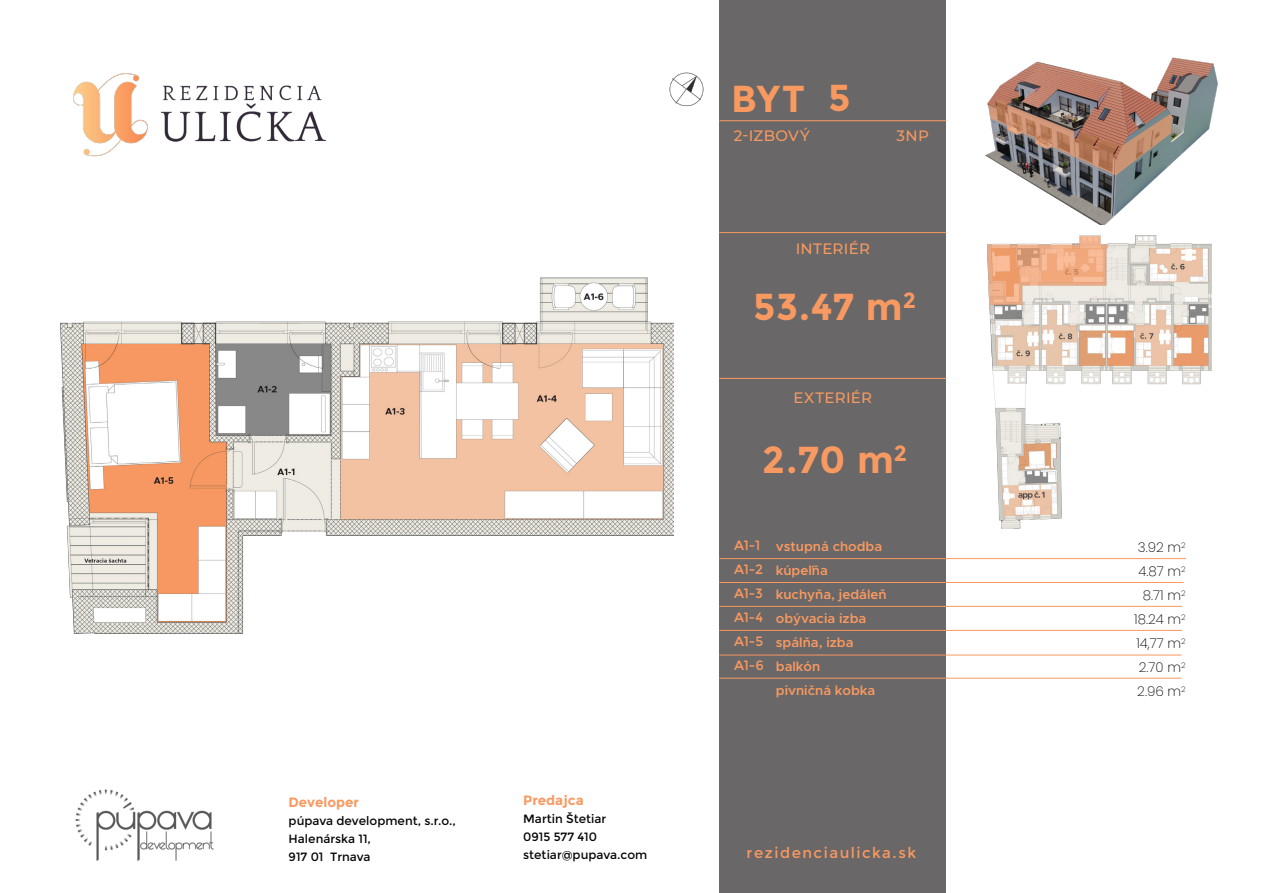
<style>
.page{position:relative;width:1263px;height:893px;background:#fff}
.page>*{position:absolute;margin:0;border:0;box-sizing:border-box;transform-origin:0 0}
.t1{font:700 37.5px "Montserrat";color:#f89961}
.t2{font:700 37.5px "Montserrat";color:#f89960}
.t3{font:500 15px "Montserrat";letter-spacing:.02em;color:#f89960}
.t4{font:15px "Montserrat";letter-spacing:.1em;color:#f89960}
.t5{font:600 13.5px "Metropolis";color:#f89960}
.t6{font:200 13.5px "Poppins";color:#040503}
.t7{font:13.5px "Montserrat";letter-spacing:-.02em;color:#f89960}
.t8{font:700 13.5px "Montserrat";color:#f89961}
.t9{font:12px/18px "Montserrat";color:#040503}
</style>
<div class="page">
<img style="left:75px;top:789px;width:139px;height:72px">
<img style="left:73px;top:73px;width:253px;height:84px">
<div style="left:719px;top:0;width:227px;height:893px;background:#696768"></div>
<hr style="left:719px;top:120px;width:227px;height:1px;background:#f89960">
<hr style="left:719px;top:232px;width:227px;height:1px;background:#f89960">
<hr style="left:719px;top:378px;width:227px;height:1px;background:#f89960">
<img style="left:669px;top:72px;width:35px;height:35px">
<img style="left:985px;top:57px;width:233px;height:167px">
<img style="left:989px;top:236px;width:222px;height:292px">
<hr style="left:719px;top:558px;width:467px;height:1px;background:#f89960">
<img style="left:61px;top:277px;width:612px;height:356px">
<hr style="left:719px;top:582px;width:464px;height:1px;background:#f89960">
<hr style="left:719px;top:606px;width:463px;height:1px;background:#f89960">
<hr style="left:719px;top:630px;width:463px;height:1px;background:#f89960">
<hr style="left:719px;top:655px;width:462px;height:1px;background:#f89960">
<svg style="left:987px;top:236px;width:120px;height:69px;background:#edbfa2"></svg>
<hr style="left:719px;top:678px;width:462px;height:1px;background:#f89960">
<img style="left:988px;top:100px;width:185px;height:75px">
<p class="t8" style="left:289px;top:794px;width:72px">Developer</p>
<p class="t9" style="left:289px;top:812px;width:169px">púpava development, s.r.o.,<br>Halenárska 11,<br>917 01 Trnava</p>
<p class="t8" style="left:523px;top:792px;width:62px">Predajca</p>
<p class="t9" style="left:523px;top:810px;width:126px">Martin Štetiar<br>0915 577 410 stetiar@pupava.com</p>
<p class="t2" style="left:731px;top:76px;width:75px">BYT</p>
<p class="t2" style="left:828px;top:76px;width:24px">5</p>
<p class="t3" style="left:734px;top:126px;width:78px">2-IZBOVÝ</p>
<p class="t3" style="left:896px;top:126px;width:34px">3NP</p>
<p class="t3" style="left:796px;top:238px;width:76px">INTERIÉR</p>
<p class="t1" style="left:753px;top:284px;width:164px">53.47 m<sup>2</sup></p>
<p class="t3" style="left:793px;top:388px;width:80px">EXTERIÉR</p>
<p class="t1" style="left:762px;top:438px;width:147px">2.70 m<sup>2</sup></p>
<p class="t7" style="left:734px;top:537px;width:28px">A1-1</p>
<p class="t7" style="left:734px;top:561px;width:30px">A1-2</p>
<p class="t7" style="left:734px;top:585px;width:30px">A1-3</p>
<p class="t7" style="left:734px;top:609px;width:31px">A1-4</p>
<p class="t7" style="left:734px;top:633px;width:31px">A1-5</p>
<p class="t7" style="left:734px;top:657px;width:31px">A1-6</p>
<p class="t5" style="left:776px;top:537px;width:108px">vstupná chodba</p>
<p class="t5" style="left:776px;top:561px;width:54px">kúpeľňa</p>
<p class="t5" style="left:776px;top:585px;width:112px">kuchyňa, jedáleň</p>
<p class="t5" style="left:776px;top:609px;width:92px">obývacia izba</p>
<p class="t5" style="left:776px;top:633px;width:79px">spálňa, izba</p>
<p class="t5" style="left:776px;top:657px;width:46px">balkón</p>
<p class="t5" style="left:776px;top:681px;width:101px">pivničná kobka</p>
<p class="t4" style="left:747px;top:844px;width:171px">rezidenciaulicka.sk</p>
<p class="t6" style="left:1138px;top:539px;width:49px">3.92 m<sup>2</sup></p>
<p class="t6" style="left:1138px;top:563px;width:49px">4.87 m<sup>2</sup></p>
<p class="t6" style="left:1143px;top:587px;width:44px">8.71 m<sup>2</sup></p>
<p class="t6" style="left:1134px;top:611px;width:53px">18.24 m<sup>2</sup></p>
<p class="t6" style="left:1136px;top:635px;width:51px">14,77 m<sup>2</sup></p>
<p class="t6" style="left:1139px;top:659px;width:48px">2.70 m<sup>2</sup></p>
<p class="t6" style="left:1137px;top:683px;width:50px">2.96 m<sup>2</sup></p>
</div>
